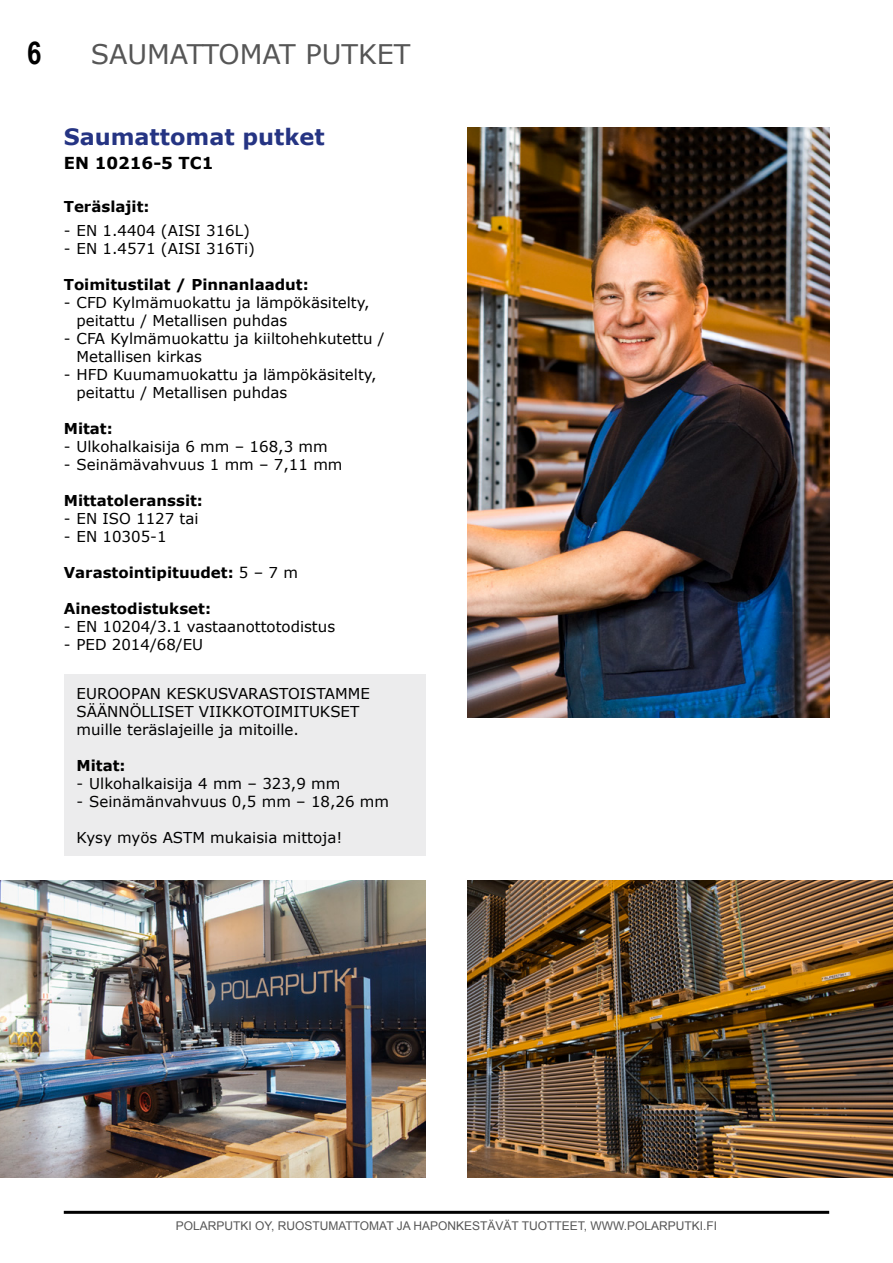
<style>
.page{position:relative;width:893px;height:1263px;background:#fff}
.page>*{position:absolute;margin:0;border:0;box-sizing:border-box;transform-origin:0 0}
.t1{font:700 31.5px "Arial Narrow";color:#000}
.t2{font:27px "Verdana";color:#565656}
.Otsikko{font:700 22.5px "Verdana";color:#253483}
.Otsikko-2{font:700 16.5px "Verdana";color:#000}
.Luettelo{font:15px/18px "Verdana";color:#000}
.Luettelo-2{font:700 15px "Verdana";color:#000}
.Otsikko-3{font:700 15px "Verdana";color:#000}
.t3{font:12px "Arial";color:#565656}
.s1{font-weight:400}
</style>
<div class="page">
<hr style="left:64px;top:1211px;width:765px;height:3px;background:#000">
<img style="left:468px;top:880px;width:425px;height:298px">
<img style="left:0;top:880px;width:425px;height:298px">
<img style="left:468px;top:128px;width:361px;height:590px">
<div style="left:64px;top:675px;width:361px;height:181px;background:#ececed"></div>
<h1 class="t1" style="left:27px;top:29px;width:16px">6</h1>
<p class="t2" style="left:91px;top:37px;width:321px">SAUMATTOMAT PUTKET</p>
<p class="Otsikko" style="left:64px;top:122px;width:262px">Saumattomat putket</p>
<p class="Otsikko-2" style="left:64px;top:152px;width:151px">EN 10216-5 TC1</p>
<p class="Otsikko-3" style="left:64px;top:196px;width:87px">Teräslajit:</p>
<p class="Luettelo" style="left:64px;top:222px;width:188px">- EN 1.4404 (AISI 316L)</p>
<p class="Luettelo" style="left:64px;top:240px;width:193px">- EN 1.4571 (AISI 316Ti)</p>
<p class="Luettelo-2" style="left:64px;top:275px;width:247px">Toimitustilat / Pinnanlaadut:</p>
<p class="Luettelo" style="left:77px;top:294px;width:295px;text-indent:-13px">- CFD Kylmämuokattu ja lämpökäsitelty, peitattu / Metallisen puhdas</p>
<p class="Luettelo" style="left:77px;top:330px;width:310px;text-indent:-13px">- CFA Kylmämuokattu ja kiiltohehkutettu /<br>Metallisen kirkas</p>
<p class="Luettelo" style="left:77px;top:366px;width:302px;text-indent:-13px">- HFD Kuumamuokattu ja lämpökäsitelty, peitattu / Metallisen puhdas</p>
<p class="Luettelo-2" style="left:64px;top:419px;width:51px">Mitat:</p>
<p class="Luettelo" style="left:64px;top:438px;width:265px">- Ulkohalkaisija 6 mm – 168,3 mm</p>
<p class="Luettelo" style="left:64px;top:456px;width:280px">- Seinämävahvuus 1 mm – 7,11 mm</p>
<p class="Luettelo-2" style="left:64px;top:491px;width:141px">Mittatoleranssit:</p>
<p class="Luettelo" style="left:64px;top:510px;width:136px">- EN ISO 1127 tai</p>
<p class="Luettelo" style="left:64px;top:528px;width:104px">- EN 10305-1</p>
<p class="Luettelo-2" style="left:64px;top:563px;width:236px">Varastointipituudet: <span class="s1">5 – 7 m</span></p>
<p class="Luettelo-2" style="left:64px;top:599px;width:149px">Ainestodistukset:</p>
<p class="Luettelo" style="left:64px;top:618px;width:273px">- EN 10204/3.1 vastaanottotodistus</p>
<p class="Luettelo" style="left:64px;top:636px;width:141px">- PED 2014/68/EU</p>
<p class="Luettelo" style="left:77px;top:685px;width:295px">EUROOPAN KESKUSVARASTOISTAMME</p>
<p class="Luettelo" style="left:77px;top:703px;width:284px">SÄÄNNÖLLISET VIIKKOTOIMITUKSET</p>
<p class="Luettelo" style="left:77px;top:721px;width:224px">muille teräslajeille ja mitoille.</p>
<p class="Luettelo-2" style="left:77px;top:756px;width:51px">Mitat:</p>
<p class="Luettelo" style="left:77px;top:775px;width:265px">- Ulkohalkaisija 4 mm – 323,9 mm</p>
<p class="Luettelo" style="left:77px;top:793px;width:314px">- Seinämänvahvuus 0,5 mm – 18,26 mm</p>
<p class="Luettelo" style="left:77px;top:829px;width:267px">Kysy myös ASTM mukaisia mittoja!</p>
<p class="t3" style="left:176px;top:1218px;width:543px">POLARPUTKI OY, RUOSTUMATTOMAT JA HAPONKESTÄVÄT TUOTTEET, WWW.POLARPUTKI.FI</p>
</div>
